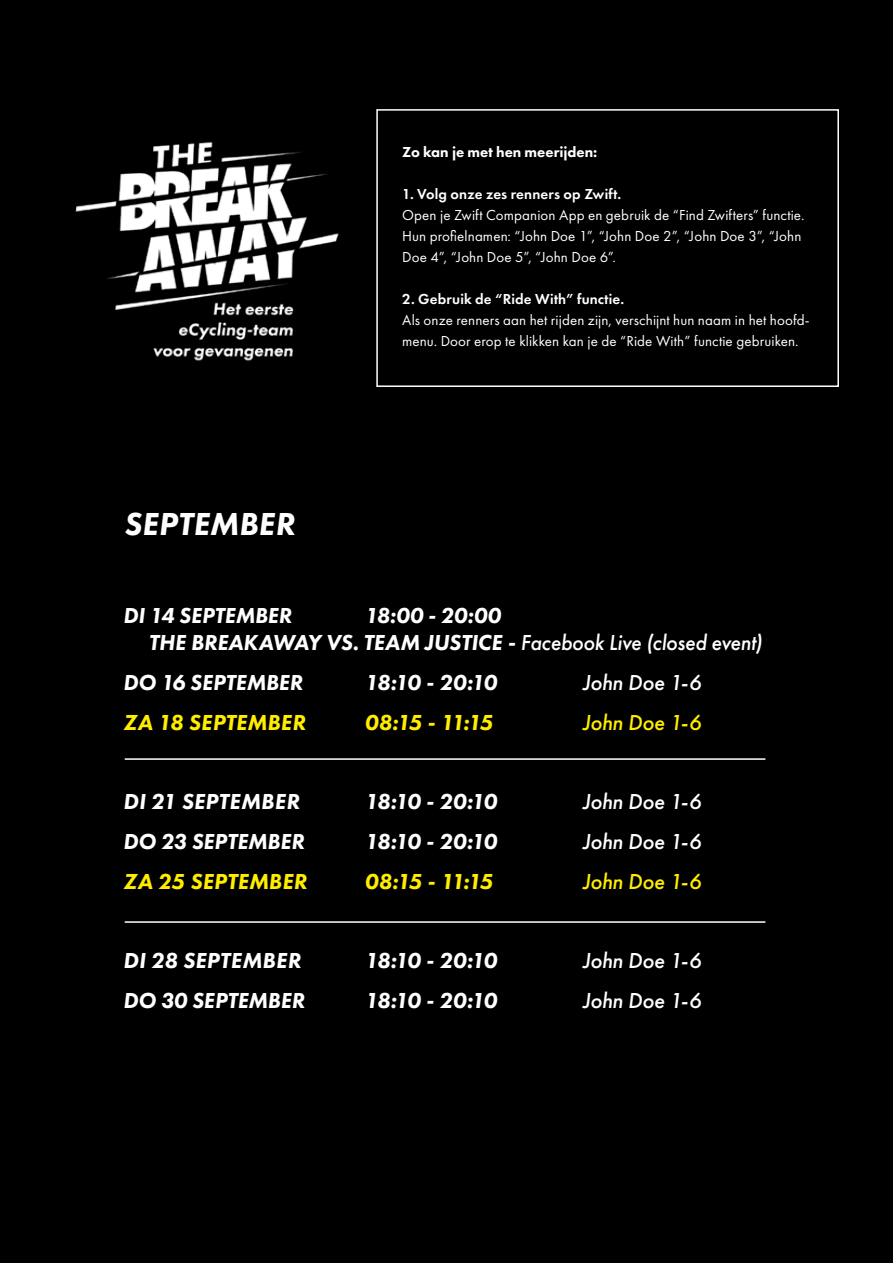
<style>
.page{position:relative;width:893px;height:1263px;background:#fff}
.page>*{position:absolute;margin:0;border:0;box-sizing:border-box;transform-origin:0 0}
.t1{font:italic 800 33px "Futura PT";color:#fff}
.t2{font:italic 800 22.5px/27px "Futura PT";letter-spacing:-.01em;color:#fff}
.t3{font:italic 500 22.5px "Futura PT";letter-spacing:-.01em;color:#fff}
.t4{font:italic 800 22.5px "Futura PT";color:#ffed00}
.t5{font:italic 800 22.5px "Futura PT";letter-spacing:.01em;color:#fff}
.t6{font:italic 500 22.5px "Futura PT";letter-spacing:-.01em;color:#ffed00}
.t7{font:15px/21px "Futura PT";letter-spacing:.01em;color:#fff}
.t8{font:600 15px "Futura PT";letter-spacing:.01em;color:#fff}
.t9{font:800 15px "Futura PT";color:#fff}
.s1{font-weight:500}
</style>
<div class="page">
<div style="left:1px;top:1px;width:891px;height:1261px;background:#000"></div>
<img style="left:0;top:0;width:344px;height:376px">
<div style="left:376px;top:109px;width:463px;height:278px;border:2px solid #fff"></div>
<hr style="left:125px;top:758px;width:640px;height:2px;background:#fff">
<hr style="left:125px;top:921px;width:640px;height:2px;background:#fff">
<h1 class="t1" style="left:124px;top:503px;width:173px">SEPTEMBER</h1>
<p class="t9" style="left:402px;top:143px;width:197px">Zo kan je met hen meerijden:</p>
<p class="t8" style="left:402px;top:185px;width:221px">1. Volg onze zes renners op Zwift.</p>
<p class="t7" style="left:402px;top:205px;width:404px">Open je Zwift Companion App en gebruik de “Find Zwifters” functie.<br>Hun profielnamen: “John Doe 1”, “John Doe 2”, “John Doe 3”, “John<br>Doe 4”, “John Doe 5”, “John Doe 6”.</p>
<p class="t8" style="left:402px;top:290px;width:224px">2. Gebruik de “Ride With” functie.</p>
<p class="t7" style="left:402px;top:310px;width:409px">Als onze renners aan het rijden zijn, verschijnt hun naam in het hoofd&shy;menu. Door erop te klikken kan je de “Ride With” functie gebruiken.</p>
<h2 class="t2" style="left:149px;top:602px;width:615px;text-indent:216px">18:00 - 20:00<br>THE BREAKAWAY VS. TEAM JUSTICE - <span class="s1">Facebook Live (closed event)</span></h2>
<h2 class="t2" style="left:123px;top:669px;width:181px">DO 16 SEPTEMBER</h2>
<h2 class="t2" style="left:365px;top:669px;width:134px">18:10 - 20:10</h2>
<h2 class="t3" style="left:582px;top:668px;width:120px">John Doe 1-6</h2>
<h2 class="t4" style="left:123px;top:708px;width:184px">ZA 18 SEPTEMBER</h2>
<h2 class="t4" style="left:365px;top:708px;width:130px">08:15 - 11:15</h2>
<h2 class="t6" style="left:582px;top:708px;width:120px">John Doe 1-6</h2>
<h2 class="t2" style="left:123px;top:602px;width:170px">DI 14 SEPTEMBER</h2>
<h2 class="t5" style="left:123px;top:788px;width:178px">DI 21 SEPTEMBER</h2>
<h2 class="t2" style="left:365px;top:788px;width:134px">18:10 - 20:10</h2>
<h2 class="t3" style="left:582px;top:788px;width:120px">John Doe 1-6</h2>
<h2 class="t2" style="left:123px;top:828px;width:183px">DO 23 SEPTEMBER</h2>
<h2 class="t2" style="left:365px;top:828px;width:134px">18:10 - 20:10</h2>
<h2 class="t3" style="left:582px;top:827px;width:120px">John Doe 1-6</h2>
<h2 class="t4" style="left:123px;top:867px;width:185px">ZA 25 SEPTEMBER</h2>
<h2 class="t4" style="left:365px;top:867px;width:130px">08:15 - 11:15</h2>
<h2 class="t6" style="left:582px;top:867px;width:120px">John Doe 1-6</h2>
<h2 class="t5" style="left:123px;top:947px;width:179px">DI 28 SEPTEMBER</h2>
<h2 class="t2" style="left:365px;top:947px;width:134px">18:10 - 20:10</h2>
<h2 class="t3" style="left:582px;top:947px;width:120px">John Doe 1-6</h2>
<h2 class="t2" style="left:123px;top:987px;width:183px">DO 30 SEPTEMBER</h2>
<h2 class="t2" style="left:365px;top:987px;width:134px">18:10 - 20:10</h2>
<h2 class="t3" style="left:582px;top:986px;width:120px">John Doe 1-6</h2>
</div>
